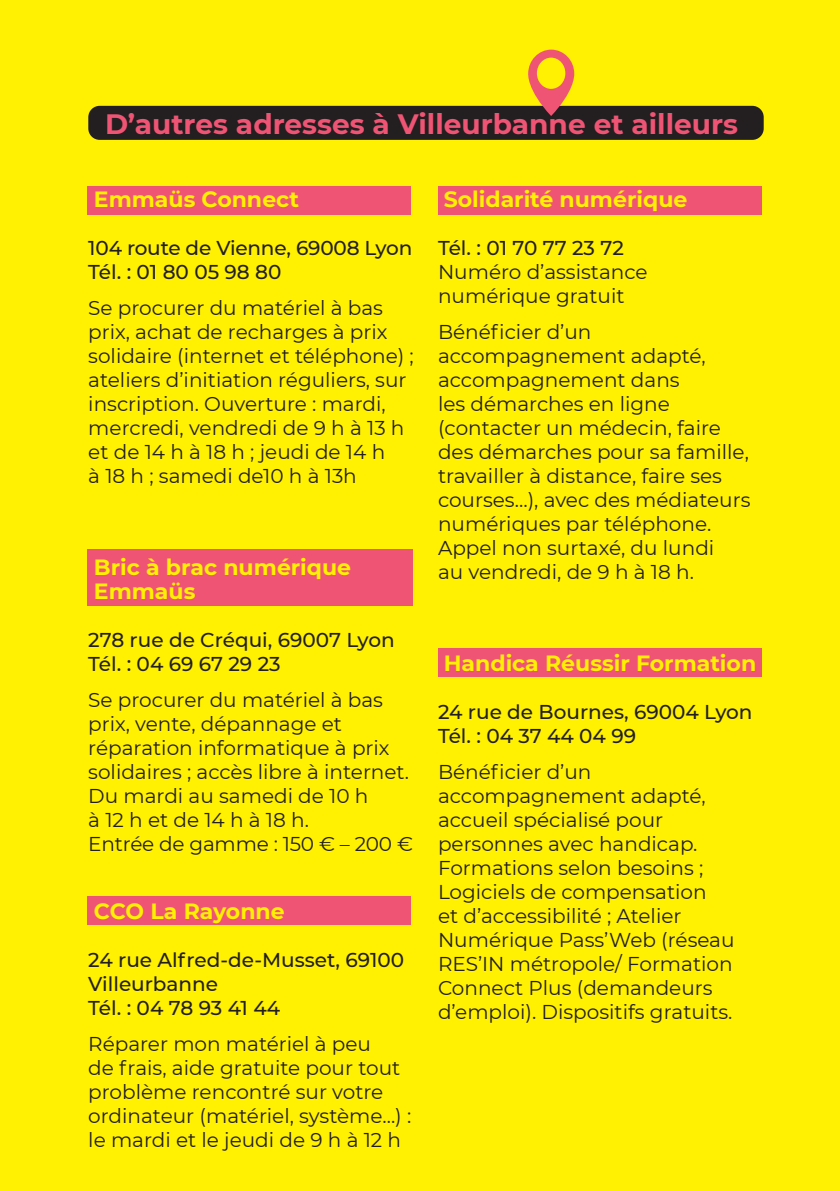
<style>
.page{position:relative;width:840px;height:1191px;background:#fff}
.page>*{position:absolute;margin:0;border:0;box-sizing:border-box;transform-origin:0 0}
.t1{font:700 28px "Montserrat";color:#f05474}
.t2{font:700 22px/24px "Montserrat";color:#fff101}
.t3{font:20px/24px "Montserrat";color:#231f20}
.t4{font:500 20px/24px "Montserrat";color:#231f20}
</style>
<div class="page">
<div style="left:0;top:0;width:839px;height:1191px;background:#fff101"></div>
<div style="left:87px;top:187px;width:323px;height:28px;background:#f05474"></div>
<div style="left:87px;top:896px;width:323px;height:28px;background:#f05474"></div>
<div style="left:438px;top:648px;width:323px;height:29px;background:#f05474"></div>
<div style="left:438px;top:187px;width:323px;height:28px;background:#f05474"></div>
<div style="left:87px;top:549px;width:325px;height:56px;background:#f05474"></div>
<div style="left:88px;top:106px;width:675px;height:34px;background:#231f20;border-radius:11px"></div>
<svg style="left:526px;top:50px;width:48px;height:66px"></svg>
<h1 class="t1" style="left:105px;top:103px;width:634px">D’autres adresses à Villeurbanne et ailleurs</h1>
<p class="t2" style="left:94px;top:186px;width:206px">Emmaüs Connect</p>
<p class="t4" style="left:88px;top:235px;width:325px">104 route de Vienne, 69008 Lyon<br>Tél. : 01 80 05 98 80</p>
<p class="t3" style="left:88px;top:295px;width:327px">Se procurer du matériel à bas prix, achat de recharges à prix solidaire (internet et téléphone) ; ateliers d’initiation réguliers, sur inscription. Ouverture : mardi, mercredi, vendredi de 9 h à 13 h et de 14 h à 18 h ; jeudi de 14 h<br>à 18 h ; samedi de10 h à 13h</p>
<p class="t2" style="left:94px;top:554px;width:258px">Bric à brac numérique<br>Emmaüs</p>
<p class="t4" style="left:88px;top:627px;width:308px">278 rue de Créqui, 69007 Lyon<br>Tél. : 04 69 67 29 23</p>
<p class="t3" style="left:88px;top:687px;width:326px">Se procurer du matériel à bas prix, vente, dépannage et réparation informatique à prix solidaires ; accès libre à internet.<br>Du mardi au samedi de 10 h<br>à 12 h et de 14 h à 18 h.<br>Entrée de gamme : 150 € – 200 €</p>
<p class="t2" style="left:94px;top:898px;width:192px">CCO La Rayonne</p>
<p class="t4" style="left:88px;top:947px;width:317px">24 rue Alfred-de-Musset, 69100<br>Villeurbanne<br>Tél. : 04 78 93 41 44</p>
<p class="t3" style="left:88px;top:1031px;width:324px">Réparer mon matériel à peu<br>de frais, aide gratuite pour tout problème rencontré sur votre ordinateur (matériel, système...) : le mardi et le jeudi de 9 h à 12 h</p>
<p class="t2" style="left:443px;top:186px;width:245px">Solidarité numérique</p>
<p class="t4" style="left:438px;top:235px;width:187px">Tél. : 01 70 77 23 72</p>
<p class="t3" style="left:438px;top:259px;width:211px">Numéro d’assistance numérique gratuit</p>
<p class="t3" style="left:438px;top:319px;width:314px">Bénéficier d’un accompagnement adapté, accompagnement dans<br>les démarches en ligne (contacter un médecin, faire des démarches pour sa famille, travailler à distance, faire ses courses…), avec des médiateurs numériques par téléphone.<br>Appel non surtaxé, du lundi<br>au vendredi, de 9 h à 18 h.</p>
<p class="t2" style="left:443px;top:650px;width:314px">Handica Réussir Formation</p>
<p class="t4" style="left:438px;top:699px;width:316px">24 rue de Bournes, 69004 Lyon<br>Tél. : 04 37 44 04 99</p>
<p class="t3" style="left:438px;top:759px;width:298px">Bénéficier d’un accompagnement adapté, accueil spécialisé pour personnes avec handicap.<br>Formations selon besoins ;<br>Logiciels de compensation<br>et d’accessibilité ; Atelier<br>Numérique Pass’Web (réseau<br>RES’IN métropole/ Formation<br>Connect Plus (demandeurs d’emploi). Dispositifs gratuits.</p>
</div>
